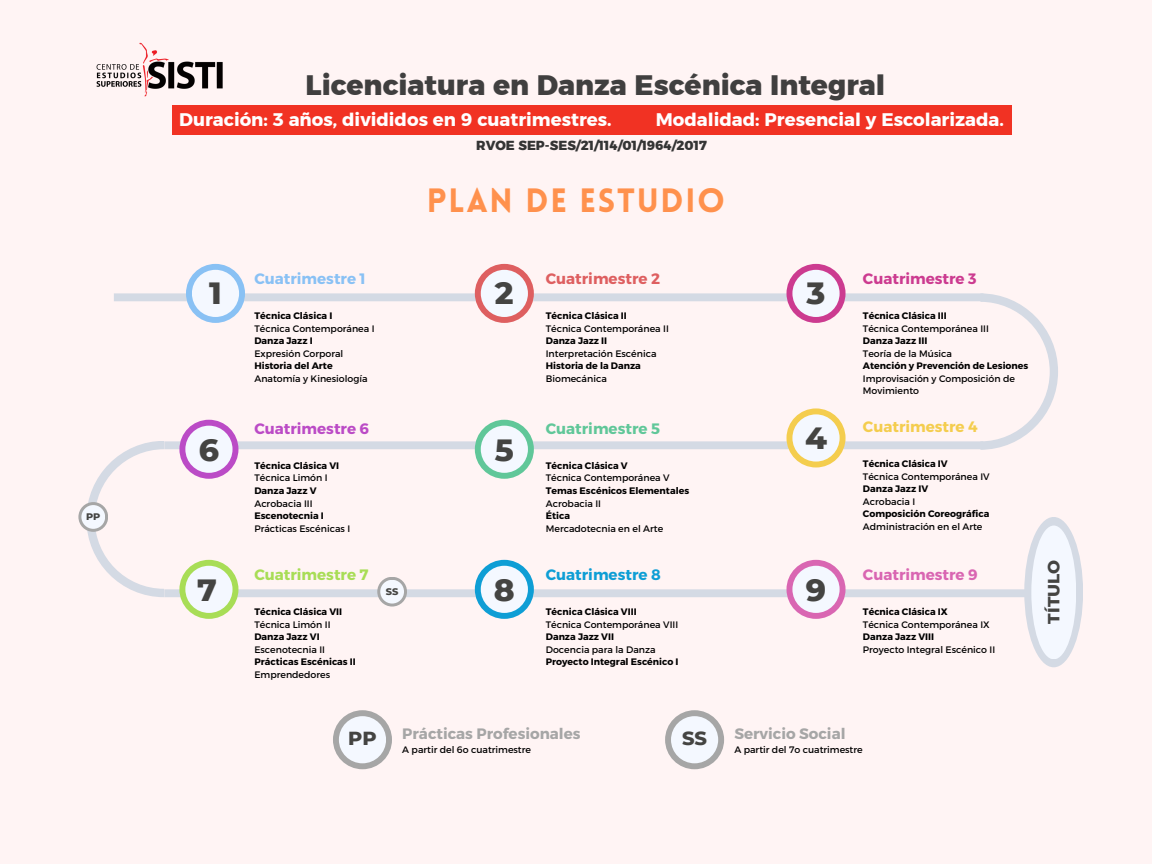
<style>
.page{position:relative;width:1152px;height:864px;background:#fff4f4}
.page>*{position:absolute;margin:0;border:0;box-sizing:border-box;transform-origin:0 0}
.t1{font:900 33px "Lovelo";letter-spacing:.05em;color:#ff914d}
.t2{font:800 31.35px "Montserrat";color:#444442}
.t3{font:700 28.05px "Kief Montaser Extra";color:#403f3f}
.t4{font:800 19.35px "Montserrat";color:#444442}
.t5{font:18.15px "Kief Montaser Bold";color:#fff}
.t6{font:800 16.5px "Montserrat";color:#444442}
.t7{font:700 15.15px "Montserrat";color:#a6a6a6}
.t8{font:700 15.15px "Montserrat";color:#89c1f4}
.t9{font:700 15.15px "Montserrat";color:#de5f60}
.t10{font:700 15.15px "Montserrat";color:#bb4bc6}
.t11{font:700 15.15px "Montserrat";color:#60c799}
.t12{font:700 15.15px "Montserrat";color:#a8dd56}
.t13{font:700 15.15px "Montserrat";color:#0e9ed5}
.t14{font:700 15.15px "Montserrat";color:#d966b2}
.t15{font:700 15.15px "Montserrat";color:#cc3b90}
.t16{font:700 15.15px "Montserrat";color:#f4cd4e}
.t17{font:700 13.05px "Kief Montaser Extra";color:#343434}
.t18{font:800 9.75px "Montserrat";color:#444442}
.t19{font:9.45px/12.6px "Montserrat";color:#000}
.t20{font:700 9.45px "Montserrat";color:#000}
</style>
<div class="page">
<div style="left:114px;top:293px;width:870px;height:8px;background:#d4dae4"></div>
<div style="left:164px;top:589px;width:870px;height:8px;background:#d4dae4"></div>
<div style="left:164px;top:441px;width:819px;height:8px;background:#d4dae4"></div>
<svg style="left:980px;top:293px;width:78px;height:157px"></svg>
<svg style="left:87px;top:441px;width:77px;height:156px"></svg>
<div style="left:186px;top:264px;width:59px;height:59px;background:#89c1f4;border-radius:50%"></div>
<div style="left:192px;top:270px;width:47px;height:47px;background:#f4f8ff;border-radius:50%"></div>
<div style="left:475px;top:264px;width:59px;height:59px;background:#de5f60;border-radius:50%"></div>
<div style="left:481px;top:270px;width:47px;height:47px;background:#f4f8ff;border-radius:50%"></div>
<div style="left:786px;top:264px;width:60px;height:59px;background:#cc3b90;border-radius:50%"></div>
<div style="left:792px;top:270px;width:48px;height:47px;background:#f4f8ff;border-radius:50%"></div>
<div style="left:786px;top:408px;width:60px;height:59px;background:#f4cd4e;border-radius:50%"></div>
<div style="left:792px;top:414px;width:48px;height:48px;background:#f4f8ff;border-radius:50%"></div>
<div style="left:475px;top:420px;width:59px;height:59px;background:#60c799;border-radius:50%"></div>
<div style="left:481px;top:426px;width:47px;height:47px;background:#f4f8ff;border-radius:50%"></div>
<div style="left:179px;top:420px;width:59px;height:59px;background:#bb4bc6;border-radius:50%"></div>
<div style="left:185px;top:426px;width:48px;height:47px;background:#f4f8ff;border-radius:50%"></div>
<div style="left:179px;top:560px;width:59px;height:59px;background:#a8dd56;border-radius:50%"></div>
<div style="left:185px;top:566px;width:48px;height:47px;background:#f4f8ff;border-radius:50%"></div>
<div style="left:475px;top:560px;width:59px;height:59px;background:#0e9ed5;border-radius:50%"></div>
<div style="left:481px;top:566px;width:47px;height:47px;background:#f4f8ff;border-radius:50%"></div>
<div style="left:786px;top:560px;width:60px;height:59px;background:#d966b2;border-radius:50%"></div>
<div style="left:792px;top:566px;width:48px;height:47px;background:#f4f8ff;border-radius:50%"></div>
<img style="left:96px;top:42px;width:127px;height:55px">
<div style="left:172px;top:105px;width:839px;height:30px;background:#f13223"></div>
<div style="left:333px;top:710px;width:59px;height:59px;background:#a6a6a6;border-radius:50%"></div>
<div style="left:339px;top:716px;width:47px;height:47px;background:#f4f8ff;border-radius:50%"></div>
<div style="left:665px;top:710px;width:59px;height:59px;background:#a6a6a6;border-radius:50%"></div>
<div style="left:671px;top:716px;width:47px;height:47px;background:#f4f8ff;border-radius:50%"></div>
<svg style="left:78px;top:502px;width:30px;height:30px"></svg>
<div style="left:81px;top:505px;width:24px;height:24px;background:#f4f8ff;border-radius:50%"></div>
<svg style="left:377px;top:577px;width:30px;height:30px"></svg>
<div style="left:380px;top:580px;width:24px;height:24px;background:#f4f8ff;border-radius:50%"></div>
<div style="left:1024px;top:517px;width:59px;height:150px;background:#d4dae4;border-radius:50%"></div>
<div style="left:1031px;top:526px;width:45px;height:133px;background:#f4f8ff;border-radius:50%"></div>
<p class="t18" style="left:86px;top:510px;width:16px">PP</p>
<p class="t3" style="left:306px;top:68px;width:581px">Licenciatura en Danza Escénica Integral</p>
<p class="t5" style="left:179px;top:108px;width:434px">Duración: 3 años, divididos en 9 cuatrimestres.</p>
<p class="t5" style="left:656px;top:108px;width:350px">Modalidad: Presencial y Escolarizada.</p>
<p class="t17" style="left:476px;top:137px;width:232px">RVOE SEP-SES/21/114/01/1964/2017</p>
<p class="t1" style="left:427px;top:187px;width:300px">PLAN DE ESTUDIO</p>
<p class="t8" style="left:254px;top:269px;width:113px">Cuatrimestre 1</p>
<p class="t9" style="left:546px;top:269px;width:116px">Cuatrimestre 2</p>
<p class="t2" style="left:209px;top:274px;width:14px">1</p>
<p class="t2" style="left:495px;top:274px;width:20px">2</p>
<p class="t2" style="left:807px;top:274px;width:20px">3</p>
<p class="t20" style="left:254px;top:310px;width:80px">Técnica Clásica I</p>
<p class="t19" style="left:254px;top:321px;width:122px">Técnica Contemporánea I</p>
<p class="t20" style="left:254px;top:335px;width:60px">Danza Jazz I</p>
<p class="t19" style="left:254px;top:346px;width:90px">Expresión Corporal</p>
<p class="t20" style="left:254px;top:360px;width:80px">Historia del Arte</p>
<p class="t19" style="left:254px;top:372px;width:115px">Anatomía y Kinesiología</p>
<p class="t20" style="left:546px;top:310px;width:83px">Técnica Clásica II</p>
<p class="t19" style="left:546px;top:321px;width:125px">Técnica Contemporánea II</p>
<p class="t20" style="left:546px;top:335px;width:63px">Danza Jazz II</p>
<p class="t19" style="left:546px;top:346px;width:112px">Interpretación Escénica</p>
<p class="t20" style="left:546px;top:360px;width:97px">Historia de la Danza</p>
<p class="t19" style="left:546px;top:372px;width:63px">Biomecánica</p>
<p class="t10" style="left:254px;top:419px;width:116px">Cuatrimestre 6</p>
<p class="t11" style="left:546px;top:419px;width:116px">Cuatrimestre 5</p>
<p class="t2" style="left:199px;top:430px;width:22px">6</p>
<p class="t2" style="left:495px;top:430px;width:21px">5</p>
<p class="t20" style="left:254px;top:459px;width:86px">Técnica Clásica VI</p>
<p class="t19" style="left:254px;top:471px;width:75px">Técnica Limón I</p>
<p class="t20" style="left:254px;top:484px;width:64px">Danza Jazz V</p>
<p class="t19" style="left:254px;top:496px;width:60px">Acrobacia III</p>
<p class="t20" style="left:254px;top:510px;width:71px">Escenotecnia I</p>
<p class="t19" style="left:254px;top:521px;width:97px">Prácticas Escénicas I</p>
<p class="t20" style="left:546px;top:459px;width:83px">Técnica Clásica V</p>
<p class="t19" style="left:546px;top:471px;width:125px">Técnica Contemporánea V</p>
<p class="t20" style="left:546px;top:484px;width:145px">Temas Escénicos Elementales</p>
<p class="t19" style="left:546px;top:496px;width:57px">Acrobacia II</p>
<p class="t20" style="left:546px;top:510px;width:26px">Ética</p>
<p class="t19" style="left:546px;top:521px;width:119px">Mercadotecnia en el Arte</p>
<p class="t2" style="left:805px;top:419px;width:23px">4</p>
<p class="t15" style="left:863px;top:269px;width:115px">Cuatrimestre 3</p>
<p class="t20" style="left:863px;top:310px;width:85px">Técnica Clásica III</p>
<p class="t19" style="left:863px;top:321px;width:127px">Técnica Contemporánea III</p>
<p class="t20" style="left:863px;top:335px;width:66px">Danza Jazz III</p>
<p class="t19" style="left:863px;top:346px;width:90px">Teoría de la Música</p>
<p class="t20" style="left:863px;top:360px;width:167px">Atención y Prevención de Lesiones</p>
<p class="t19" style="left:863px;top:372px;width:154px">Improvisación y Composición de<br>Movimiento</p>
<p class="t16" style="left:863px;top:417px;width:116px">Cuatrimestre 4</p>
<p class="t20" style="left:863px;top:457px;width:86px">Técnica Clásica IV</p>
<p class="t19" style="left:863px;top:469px;width:128px">Técnica Contemporánea IV</p>
<p class="t20" style="left:863px;top:483px;width:67px">Danza Jazz IV</p>
<p class="t19" style="left:863px;top:494px;width:54px">Acrobacia I</p>
<p class="t20" style="left:863px;top:508px;width:128px">Composición Coreográfica</p>
<p class="t19" style="left:863px;top:520px;width:121px">Administración en el Arte</p>
<p class="t12" style="left:254px;top:565px;width:116px">Cuatrimestre 7</p>
<p class="t13" style="left:546px;top:565px;width:116px">Cuatrimestre 8</p>
<p class="t14" style="left:863px;top:565px;width:116px">Cuatrimestre 9</p>
<p class="t2" style="left:197px;top:570px;width:21px">7</p>
<p class="t2" style="left:494px;top:570px;width:22px">8</p>
<p class="t2" style="left:806px;top:570px;width:22px">9</p>
<p class="t18" style="left:386px;top:585px;width:14px">SS</p>
<p class="t20" style="left:254px;top:605px;width:89px">Técnica Clásica VII</p>
<p class="t19" style="left:254px;top:617px;width:78px">Técnica Limón II</p>
<p class="t20" style="left:254px;top:631px;width:67px">Danza Jazz VI</p>
<p class="t19" style="left:254px;top:642px;width:72px">Escenotecnia II</p>
<p class="t20" style="left:254px;top:656px;width:103px">Prácticas Escénicas II</p>
<p class="t19" style="left:254px;top:668px;width:77px">Emprendedores</p>
<p class="t20" style="left:546px;top:605px;width:92px">Técnica Clásica VIII</p>
<p class="t19" style="left:546px;top:617px;width:134px">Técnica Contemporánea VIII</p>
<p class="t20" style="left:546px;top:631px;width:70px">Danza Jazz VII</p>
<p class="t19" style="left:546px;top:642px;width:111px">Docencia para la Danza</p>
<p class="t20" style="left:546px;top:656px;width:134px">Proyecto Integral Escénico I</p>
<p class="t20" style="left:863px;top:605px;width:86px">Técnica Clásica IX</p>
<p class="t19" style="left:863px;top:617px;width:128px">Técnica Contemporánea IX</p>
<p class="t20" style="left:863px;top:631px;width:73px">Danza Jazz VIII</p>
<p class="t19" style="left:863px;top:642px;width:134px">Proyecto Integral Escénico II</p>
<p class="t6" style="left:1043px;top:624px;width:65px;rotate:-90deg">TÍTULO</p>
<p class="t4" style="left:348px;top:727px;width:30px">PP</p>
<p class="t7" style="left:402px;top:723px;width:180px">Prácticas Profesionales</p>
<p class="t19" style="left:402px;top:743px;width:130px">A partir del 6o cuatrimestre</p>
<p class="t4" style="left:682px;top:727px;width:27px">SS</p>
<p class="t7" style="left:734px;top:723px;width:113px">Servicio Social</p>
<p class="t19" style="left:734px;top:743px;width:130px">A partir del 7o cuatrimestre</p>
</div>
